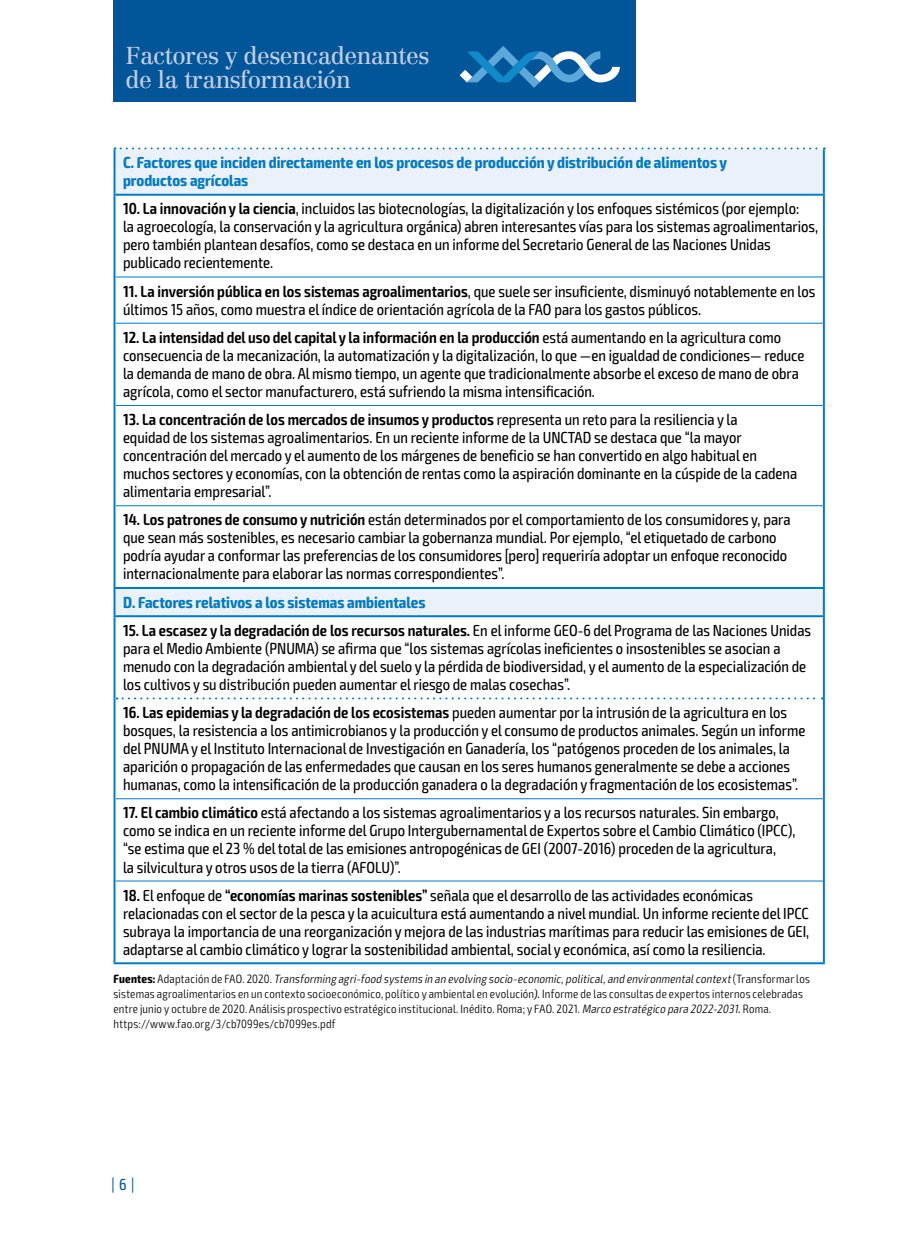
<style>
.page{position:relative;width:908px;height:1248px;background:#fff}
.page>*{position:absolute;margin:0;border:0;box-sizing:border-box;transform-origin:0 0}
.t1{font:24px/24px "Centennial LT Std";letter-spacing:-.025em;color:#c2cde6}
.t2{font:condensed 16px/18px "Exo 2";color:#000}
.t3{font:700 condensed 16px/18px "Exo 2";color:#007bc4}
.t4{font:condensed 16px "Exo 2";color:#005698}
.t5{font:300 condensed 12px/15px "Exo 2";letter-spacing:.02em;color:#000}
.s1{font-weight:600}
.s2{font-weight:700}
.s3{font-style:italic}
.s4{font-weight:500;font-style:italic;font-stretch:normal;font-size:11.6px}
</style>
<div class="page">
<div style="left:113px;top:0;width:523px;height:102px;background:#005698"></div>
<svg style="left:459px;top:46px;width:160px;height:42px"></svg>
<svg style="left:115px;top:149px;width:707px;height:466px"></svg>
<hr style="left:113px;top:194px;width:711px;height:2px;background:#007cc5">
<hr style="left:113px;top:149px;width:2px;height:45px;background:#007cc5">
<hr style="left:822px;top:149px;width:2px;height:45px;background:#007cc5">
<hr style="left:113px;top:196px;width:2px;height:81px;background:#007cc5">
<hr style="left:822px;top:196px;width:2px;height:81px;background:#007cc5">
<hr style="left:113px;top:277px;width:2px;height:46px;background:#007cc5">
<hr style="left:822px;top:277px;width:2px;height:46px;background:#007cc5">
<hr style="left:113px;top:323px;width:2px;height:82px;background:#007cc5">
<hr style="left:822px;top:323px;width:2px;height:82px;background:#007cc5">
<hr style="left:115px;top:276px;width:707px;height:1px;background:#007cc5">
<hr style="left:115px;top:323px;width:707px;height:1px;background:#007cc5">
<hr style="left:115px;top:405px;width:707px;height:1px;background:#007cc5">
<hr style="left:113px;top:405px;width:2px;height:100px;background:#007cc5">
<hr style="left:822px;top:405px;width:2px;height:100px;background:#007cc5">
<hr style="left:113px;top:505px;width:2px;height:82px;background:#007cc5">
<hr style="left:822px;top:505px;width:2px;height:82px;background:#007cc5">
<hr style="left:113px;top:617px;width:2px;height:81px;background:#007cc5">
<hr style="left:822px;top:617px;width:2px;height:81px;background:#007cc5">
<hr style="left:113px;top:698px;width:2px;height:100px;background:#007cc5">
<hr style="left:822px;top:698px;width:2px;height:100px;background:#007cc5">
<hr style="left:113px;top:798px;width:2px;height:82px;background:#007cc5">
<hr style="left:822px;top:798px;width:2px;height:82px;background:#007cc5">
<hr style="left:115px;top:505px;width:707px;height:1px;background:#007cc5">
<hr style="left:115px;top:798px;width:707px;height:1px;background:#007cc5">
<hr style="left:115px;top:880px;width:707px;height:1px;background:#007cc5">
<hr style="left:113px;top:880px;width:2px;height:82px;background:#007cc5">
<hr style="left:822px;top:880px;width:2px;height:82px;background:#007cc5">
<hr style="left:113px;top:962px;width:711px;height:2px;background:#007cc5">
<hr style="left:113px;top:587px;width:711px;height:2px;background:#007cc5">
<hr style="left:113px;top:589px;width:2px;height:26px;background:#007cc5">
<hr style="left:822px;top:589px;width:2px;height:26px;background:#007cc5">
<hr style="left:113px;top:615px;width:711px;height:2px;background:#007cc5">
<svg style="left:116px;top:697px;width:706px;height:2px"></svg>
<svg style="left:114px;top:147px;width:710px;height:2px"></svg>
<h1 class="t1" style="left:125px;top:43px;width:305px">Factores y desencadenantes de la transformación</h1>
<p class="t3" style="left:123px;top:154px;width:605px">C. Factores que inciden directamente en los procesos de producción y distribución de alimentos y productos agrícolas</p>
<p class="t2" style="left:123px;top:200px;width:696px"><span class="s1">10. La innovación y la ciencia</span>, incluidos las biotecnologías, la digitalización y los enfoques sistémicos (por ejemplo:<br>la agroecología, la conservación y la agricultura orgánica) abren interesantes vías para los sistemas agroalimentarios, pero también plantean desafíos, como se destaca en un informe del Secretario General de las Naciones Unidas publicado recientemente.</p>
<p class="t2" style="left:123px;top:282px;width:693px"><span class="s1">11. La inversión pública en los sistemas agroalimentarios</span>, que suele ser insuficiente, disminuyó notablemente en los últimos 15 años, como muestra el índice de orientación agrícola de la FAO para los gastos públicos.</p>
<p class="t2" style="left:123px;top:328px;width:682px"><span class="s1">12. La intensidad del uso del capital y la información en la producción</span> está aumentando en la agricultura como consecuencia de la mecanización, la automatización y la digitalización, lo que —en igualdad de condiciones— reduce la demanda de mano de obra. Al mismo tiempo, un agente que tradicionalmente absorbe el exceso de mano de obra agrícola, como el sector manufacturero, está sufriendo la misma intensificación.</p>
<p class="t2" style="left:123px;top:411px;width:675px"><span class="s1">13. La concentración de los mercados de insumos y productos</span> representa un reto para la resiliencia y la<br>equidad de los sistemas agroalimentarios. En un reciente informe de la UNCTAD se destaca que “la mayor concentración del mercado y el aumento de los márgenes de beneficio se han convertido en algo habitual en muchos sectores y economías, con la obtención de rentas como la aspiración dominante en la cúspide de la cadena alimentaria empresarial”.</p>
<p class="t2" style="left:123px;top:511px;width:668px"><span class="s1">14. Los patrones de consumo y nutrición</span> están determinados por el comportamiento de los consumidores y, para que sean más sostenibles, es necesario cambiar la gobernanza mundial. Por ejemplo, “el etiquetado de carbono podría ayudar a conformar las preferencias de los consumidores [pero] requeriría adoptar un enfoque reconocido internacionalmente para elaborar las normas correspondientes”.</p>
<p class="t3" style="left:123px;top:593px;width:304px">D. Factores relativos a los sistemas ambientales</p>
<p class="t2" style="left:123px;top:621px;width:689px"><span class="s1">15. La escasez y la degradación de los recursos naturales.</span> En el informe GEO-6 del Programa de las Naciones Unidas para el Medio Ambiente (PNUMA) se afirma que “los sistemas agrícolas ineficientes o insostenibles se asocian a menudo con la degradación ambiental y del suelo y la pérdida de biodiversidad, y el aumento de la especialización de los cultivos y su distribución pueden aumentar el riesgo de malas cosechas”.</p>
<p class="t2" style="left:123px;top:703px;width:683px"><span class="s1">16. Las epidemias y la degradación de los ecosistemas</span> pueden aumentar por la intrusión de la agricultura en los bosques, la resistencia a los antimicrobianos y la producción y el consumo de productos animales. Según un informe del PNUMA y el Instituto Internacional de Investigación en Ganadería, los “patógenos proceden de los animales, la aparición o propagación de las enfermedades que causan en los seres humanos generalmente se debe a acciones humanas, como la intensificación de la producción ganadera o la degradación y fragmentación de los ecosistemas”.</p>
<p class="t2" style="left:123px;top:804px;width:673px"><span class="s1">17. El cambio climático</span> está afectando a los sistemas agroalimentarios y a los recursos naturales. Sin embargo, como se indica en un reciente informe del Grupo Intergubernamental de Expertos sobre el Cambio Climático (IPCC), “se estima que el 23 % del total de las emisiones antropogénicas de GEI (2007-2016) proceden de la agricultura,<br>la silvicultura y otros usos de la tierra (AFOLU)”.</p>
<p class="t2" style="left:123px;top:886px;width:687px"><span class="s1">18.</span> El enfoque de <span class="s1">“economías marinas sostenibles”</span> señala que el desarrollo de las actividades económicas relacionadas con el sector de la pesca y la acuicultura está aumentando a nivel mundial. Un informe reciente del IPCC subraya la importancia de una reorganización y mejora de las industrias marítimas para reducir las emisiones de GEI, adaptarse al cambio climático y lograr la sostenibilidad ambiental, social y económica, así como la resiliencia.</p>
<p class="t5" style="left:113px;top:971px;width:697px"><span class="s2">Fu e n te s :</span> A d a p t a c i ó n d e FA O . 2 0 2 0 . <span class="s3">Transforming agri-food systems in an evolving socio-economic,political,and environmentalcontext</span>(Tr a n s fo r m a r l o s sistemas agroalimentarios en un contexto socioeconómico, político y ambiental en evolución<span class="s4">).</span> Informe de las consultas de expertos internos celebradas entre junio y octubre de 2020. Análisis prospectivo estratégico institucional. Inédito. Roma; y FAO. 2021. <span class="s3">Marco estratégico para 2022-2031</span><span class="s4">.</span> Roma. https://www.fao.org/3/cb7099es/cb7099es.pdf</p>
<p class="t4" style="left:111px;top:1174px;width:24px">|6|</p>
</div>
